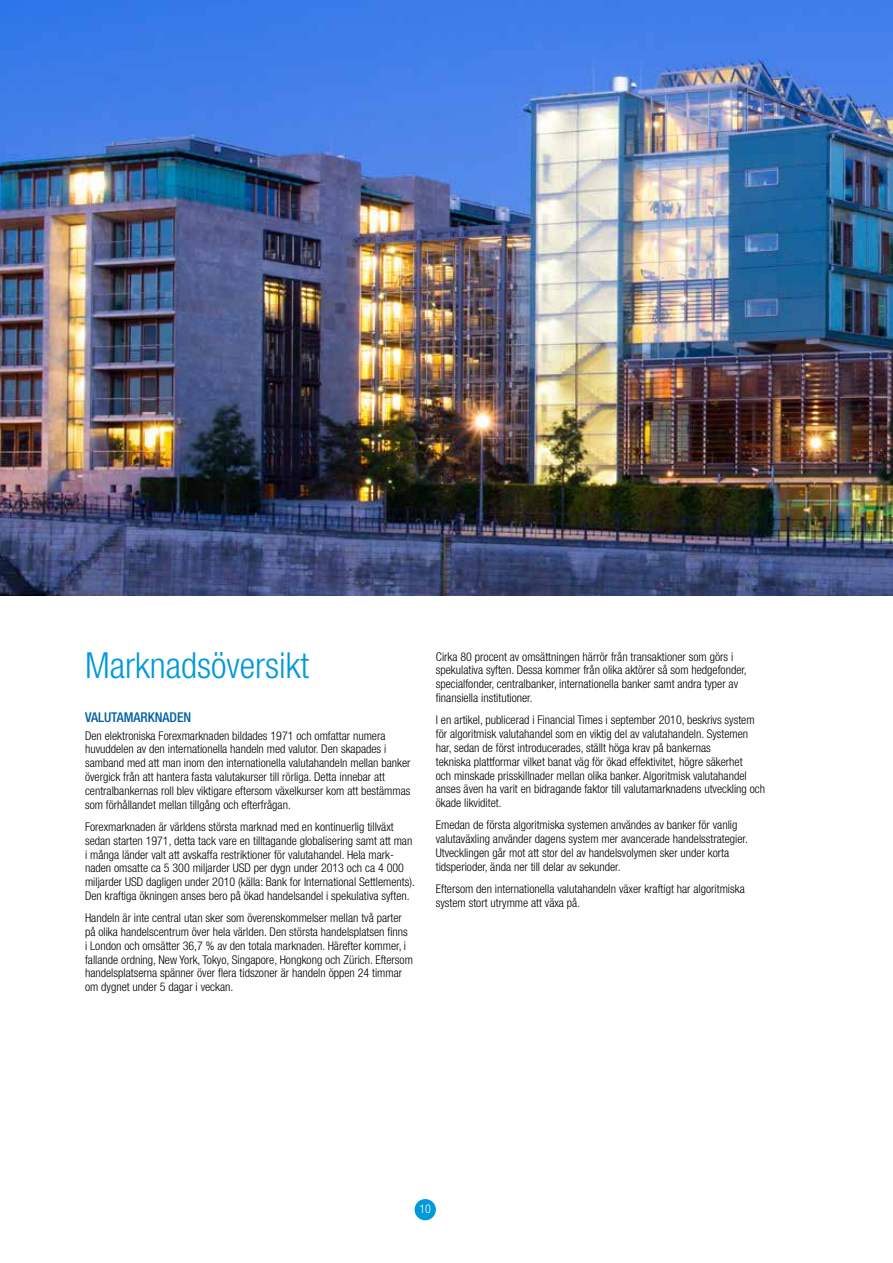
<style>
.page{position:relative;width:893px;height:1263px;background:#fff}
.page>*{position:absolute;margin:0;border:0;box-sizing:border-box;transform-origin:0 0}
.t1{font:300 condensed 36px "Helvetica Neue LT Std";color:#0099d9}
.t2{font:500 condensed 13.5px "Helvetica Neue LT Std";color:#0061a1}
.t3{font:300 condensed 12px/13.8px "Helvetica Neue LT Std";color:#000}
.t4{font:300 condensed 12px "Helvetica Neue LT Std";color:#fff}
</style>
<div class="page">
<img style="left:0;top:0;width:893px;height:595px">
<div style="left:415px;top:1199px;width:21px;height:21px;background:#0099d9;border-radius:50%"></div>
<h1 class="t1" style="left:85px;top:644px;width:225px">Marknadsöversikt</h1>
<p class="t2" style="left:85px;top:709px;width:108px">VALUTAMARKNADEN</p>
<p class="t3" style="left:85px;top:728px;width:327px">Den elektroniska Forexmarknaden bildades 1971 och omfattar numera huvuddelen av den internationella handeln med valutor. Den skapades i samband med att man inom den internationella valutahandeln mellan banker övergick från att hantera fasta valutakurser till rörliga. Detta innebar att centralbankernas roll blev viktigare eftersom växelkurser kom att bestämmas som förhållandet mellan tillgång och efterfrågan.</p>
<p class="t3" style="left:85px;top:820px;width:331px">Forexmarknaden är världens största marknad med en kontinuerlig tillväxt sedan starten 1971, detta tack vare en tilltagande globalisering samt att man i många länder valt att avskaffa restriktioner för valutahandel. Hela mark&shy;naden omsatte ca 5 300 miljarder USD per dygn under 2013 och ca 4 000 miljarder USD dagligen under 2010 (källa: Bank for International Settlements).<br>Den kraftiga ökningen anses bero på ökad handelsandel i spekulativa syften.</p>
<p class="t3" style="left:85px;top:911px;width:329px">Handeln är inte central utan sker som överenskommelser mellan två parter på olika handelscentrum över hela världen. Den största handelsplatsen finns i London och omsätter 36,7 % av den totala marknaden. Härefter kommer, i fallande ordning, New York, Tokyo, Singapore, Hongkong och Zürich. Eftersom handelsplatserna spänner över flera tidszoner är handeln öppen 24 timmar om dygnet under 5 dagar i veckan.</p>
<p class="t3" style="left:436px;top:649px;width:312px">Cirka 80 procent av omsättningen härrör från transaktioner som görs i spekulativa syften. Dessa kommer från olika aktörer så som hedgefonder, specialfonder, centralbanker, internationella banker samt andra typer av finansiella institutioner.</p>
<p class="t3" style="left:436px;top:713px;width:331px">I en artikel, publicerad i Financial Times i september 2010, beskrivs system för algoritmisk valutahandel som en viktig del av valutahandeln. Systemen har, sedan de först introducerades, ställt höga krav på bankernas<br>tekniska plattformar vilket banat väg för ökad effektivitet, högre säkerhet<br>och minskade prisskillnader mellan olika banker. Algoritmisk valutahandel anses även ha varit en bidragande faktor till valutamarknadens utveckling och ökade likviditet.</p>
<p class="t3" style="left:436px;top:818px;width:314px">Emedan de första algoritmiska systemen användes av banker för vanlig valutaväxling använder dagens system mer avancerade handelsstrategier.<br>Utvecklingen går mot att stor del av handelsvolymen sker under korta tidsperioder, ända ner till delar av sekunder.</p>
<p class="t3" style="left:436px;top:882px;width:310px">Eftersom den internationella valutahandeln växer kraftigt har algoritmiska system stort utrymme att växa på.</p>
<p class="t4" style="left:419px;top:1202px;width:13px">10</p>
</div>
